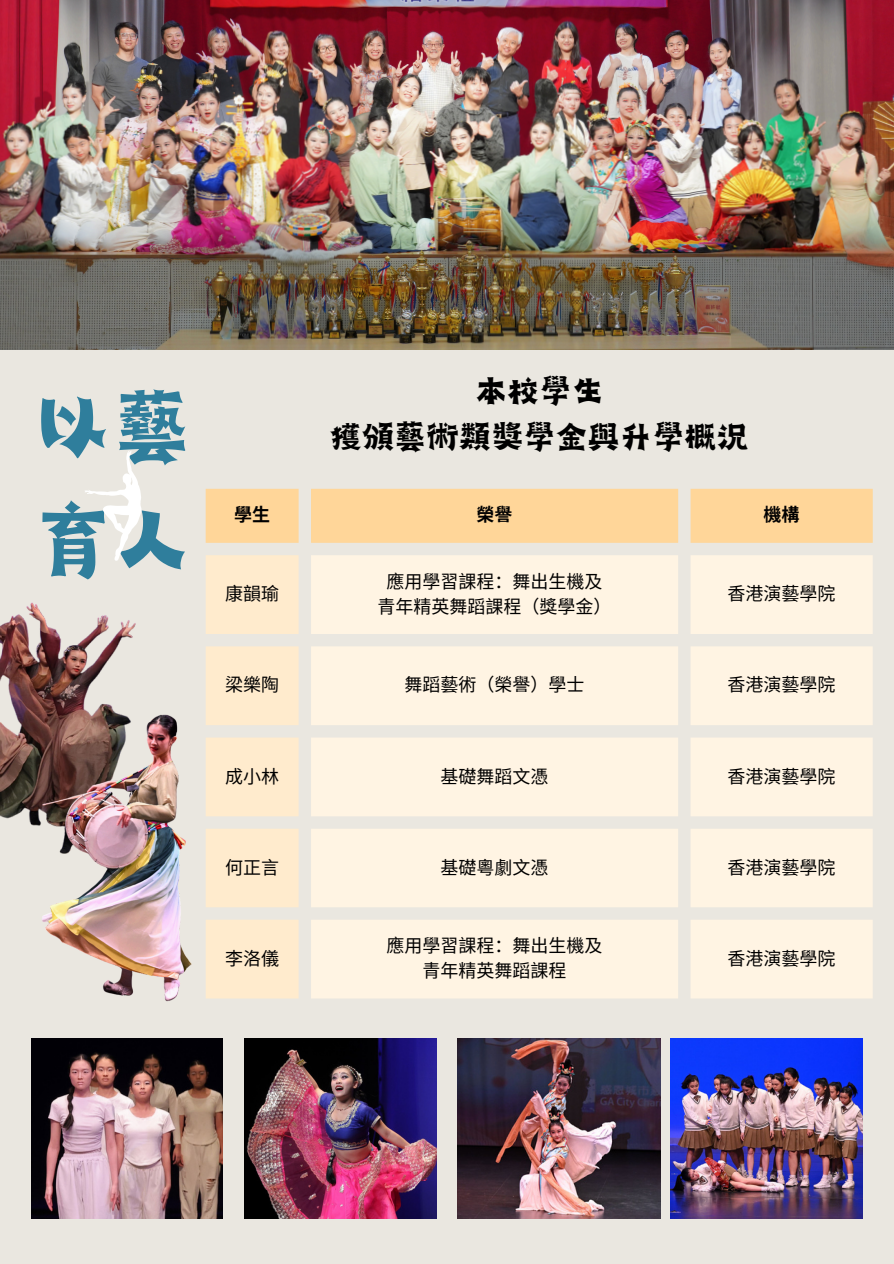
<style>
.page{position:relative;width:894px;height:1264px;background:#fff}
.page>*{position:absolute;margin:0;border:0;box-sizing:border-box;transform-origin:0 0}
.t1{font:80.4px/112.5px "Canva Joy Hei";color:#2f7e9c}
.t2{font:33px "Canva Joy Hei";color:#000}
.t3{font:18px "Noto Sans CJ Ksc";color:#000}
.t4{font:700 18px "Noto Sans CJ Ksc";color:#000}
</style>
<div class="page">
<div style="left:0;top:0;width:893px;height:1263px;background:#eae7e0"></div>
<svg style="left:85px;top:451px;width:57px;height:110px"></svg>
<div style="left:206px;top:489px;width:666px;height:54px;background:#ffd699"></div>
<svg style="left:206px;top:555px;width:92px;height:443px"></svg>
<svg style="left:311px;top:555px;width:561px;height:443px;fill:#fff4e3"></svg>
<img style="left:31px;top:1038px;width:192px;height:180px">
<img style="left:245px;top:1038px;width:191px;height:180px">
<img style="left:457px;top:1038px;width:203px;height:180px">
<img style="left:670px;top:1038px;width:191px;height:180px">
<img style="left:0;top:602px;width:136px;height:215px">
<img style="left:1px;top:669px;width:255px;height:333px">
<img style="left:0;top:0;width:893px;height:350px">
<p class="t1" style="left:34px;top:376px;width:158px">以藝育人</p>
<p class="t2" style="left:474px;top:377px;width:130px">本校學生</p>
<p class="t2" style="left:329px;top:423px;width:420px">獲頒藝術類奬學金與升學概況</p>
<p class="t4" style="left:234px;top:500px;width:36px">學生</p>
<p class="t4" style="left:476px;top:500px;width:37px">榮譽</p>
<h1 class="t4" style="left:763px;top:500px;width:37px">機構</h1>
<p class="t3" style="left:225px;top:579px;width:55px">康韻瑜</p>
<p class="t3" style="left:386px;top:567px;width:217px">應用學習課程：舞出生機及</p>
<p class="t3" style="left:377px;top:591px;width:235px">青年精英舞蹈課程（獎學金）</p>
<p class="t3" style="left:727px;top:579px;width:109px">香港演藝學院</p>
<p class="t3" style="left:225px;top:670px;width:55px">梁樂陶</p>
<p class="t3" style="left:404px;top:670px;width:179px">舞蹈藝術（榮譽）學士</p>
<p class="t3" style="left:727px;top:670px;width:109px">香港演藝學院</p>
<p class="t3" style="left:225px;top:761px;width:55px">成小林</p>
<p class="t3" style="left:440px;top:761px;width:109px">基礎舞蹈文憑</p>
<p class="t3" style="left:727px;top:761px;width:109px">香港演藝學院</p>
<p class="t3" style="left:225px;top:852px;width:53px">何正言</p>
<p class="t3" style="left:440px;top:852px;width:109px">基礎粵劇文憑</p>
<p class="t3" style="left:727px;top:852px;width:109px">香港演藝學院</p>
<p class="t3" style="left:225px;top:943px;width:55px">李洛儀</p>
<p class="t3" style="left:386px;top:931px;width:217px">應用學習課程：舞出生機及</p>
<p class="t3" style="left:422px;top:956px;width:145px">青年精英舞蹈課程</p>
<p class="t3" style="left:727px;top:943px;width:109px">香港演藝學院</p>
</div>
